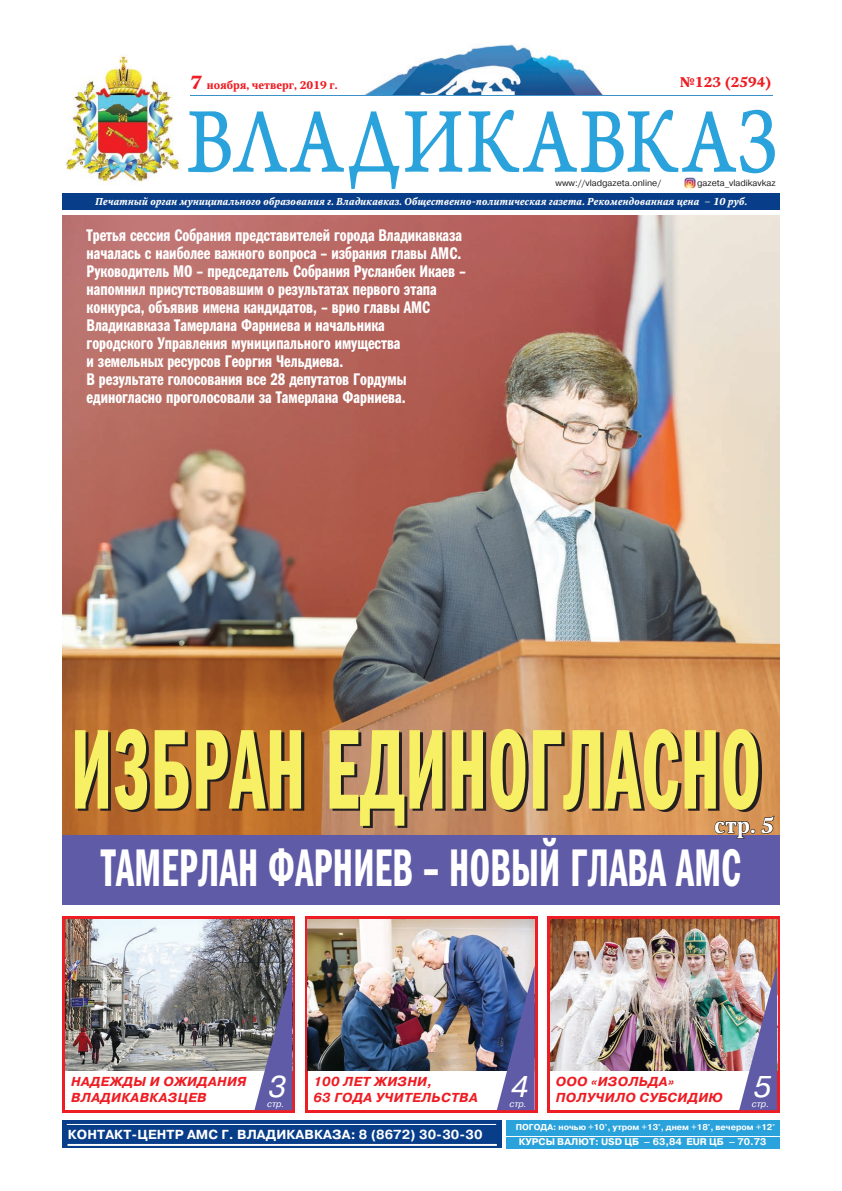
<style>
.page{position:relative;width:842px;height:1191px;background:#fff}
.page>*{position:absolute;margin:0;border:0;box-sizing:border-box;transform-origin:0 0}
.t1{font:114.3px "Franklin Gothic Demi Cmp ITC";letter-spacing:.01em;color:#f7f064;scale:.71 1}
.t2{font:53.3px "Franklin Gothic Demi Cmp ITC";letter-spacing:.01em;color:#fff;scale:.77 1}
.t3{font:italic 30px "Pragmatica";color:#fff}
.t4{font:700 21.8px "Octava";color:#fff}
.t5{font:17px/18px "Franklin Gothic Demi Cmp ITC";color:#fff}
.t6{font:700 14px "Octava";color:#ee1d23}
.t7{font:700 13.1px "Pragmatica";letter-spacing:.01em;color:#fff}
.t8{font:italic 700 13px/16px "Pragmatica";letter-spacing:.03em;color:#ee1d23}
.t9{font:700 11px "Octava";color:#ee1d23}
.t10{font:italic 700 10px "Octava";color:#fff}
.t11{font:700 9.7px "Pragmatica";color:#fff}
.t12{font:9px "Pragmatica";color:#231f20}
.t13{font:italic 9px "Pragmatica";color:#fff}
.t14{font:700 8.5px "Pragmatica";color:#fff}
.s1{font-size:18.9px}
</style>
<div class="page">
<img style="left:66px;top:55px;width:114px;height:127px">
<svg style="left:62px;top:916px;width:233px;height:197px;background:#e13237"></svg>
<div style="left:547px;top:916px;width:233px;height:197px;background:#ee1d23"></div>
<div style="left:305px;top:916px;width:233px;height:197px;background:#ee1d23"></div>
<div style="left:550px;top:919px;width:227px;height:191px;background:#fff"></div>
<div style="left:308px;top:919px;width:227px;height:191px;background:#fff"></div>
<div style="left:63px;top:1120px;width:439px;height:28px;background:#083e89"></div>
<div style="left:506px;top:1120px;width:273px;height:15px;background:#2aa2db"></div>
<div style="left:506px;top:1137px;width:274px;height:11px;background:#2aa2db"></div>
<hr style="left:67px;top:1124px;width:429px;height:1px;background:#fff">
<hr style="left:68px;top:1144px;width:429px;height:2px;background:#fff">
<div style="left:62px;top:194px;width:718px;height:16px;background:#083e89"></div>
<hr style="left:190px;top:95px;width:583px;height:1px;background:#3a90c9">
<svg style="left:188px;top:110px;width:587px;height:79px"></svg>
<img style="left:364px;top:44px;width:239px;height:51px">
<svg style="left:685px;top:178px;width:10px;height:10px"></svg>
<img style="left:66px;top:919px;width:226px;height:152px">
<img style="left:550px;top:919px;width:227px;height:152px">
<img style="left:308px;top:919px;width:227px;height:152px">
<svg style="left:69px;top:965px;width:223px;height:145px"></svg>
<img style="left:739px;top:965px;width:38px;height:145px">
<svg style="left:497px;top:965px;width:38px;height:145px;background:#5a639f"></svg>
<img style="left:62px;top:215px;width:718px;height:620px">
<svg style="left:78px;top:731px;width:684px;height:97px;background:#7d5739"></svg>
<div style="left:62px;top:835px;width:718px;height:70px;background:#5f5ba7"></div>
<svg style="left:714px;top:821px;width:41px;height:18px"></svg>
<svg style="left:761px;top:816px;width:14px;height:18px"></svg>
<p class="t9" style="left:191px;top:78px;width:149px"><span class="s1">7</span> ноября, четверг, 2019 г.</p>
<p class="t6" style="left:680px;top:73px;width:94px">№123 (2594)</p>
<p class="t12" style="left:556px;top:177px;width:107px">www://vladgazeta.online/</p>
<p class="t12" style="left:697px;top:177px;width:80px">gazeta_vladikavkaz</p>
<p class="t10" style="left:95px;top:195px;width:653px">Печатный орган муниципального образования г. Владикавказ. Общественно-политическая газета. Рекомендованная цена – 10 руб.</p>
<p class="t5" style="left:87px;top:226px;width:381px">Третья сессия Собрания представителей города Владикавказа началась с наиболее важного вопроса – избрания главы АМС.<br>Руководитель МО – председатель Собрания Русланбек Икаев – напомнил присутствовавшим о результатах первого этапа конкурса, объявив имена кандидатов, – врио главы АМС Владикавказа Тамерлана Фарниева и начальника<br>городского Управления муниципального имущества<br>и земельных ресурсов Георгия Чельдиева.<br>В результате голосования все 28 депутатов Гордумы единогласно проголосовали за Тамерлана Фарниева.</p>
<h1 class="t1" style="left:71px;top:703px;width:973px">ИЗБРАН ЕДИНОГЛАСНО</h1>
<p class="t4" style="left:714px;top:812px;width:62px">стр. 5</p>
<h2 class="t2" style="left:101px;top:836px;width:833px">ТАМЕРЛАН ФАРНИЕВ – НОВЫЙ ГЛАВА АМС</h2>
<h3 class="t3" style="left:269px;top:1068px;width:19px">3</h3>
<h3 class="t3" style="left:754px;top:1068px;width:19px">5</h3>
<h3 class="t3" style="left:511px;top:1068px;width:19px">4</h3>
<p class="t8" style="left:71px;top:1074px;width:177px">НАДЕЖДЫ И ОЖИДАНИЯ<br>ВЛАДИКАВКАЗЦЕВ</p>
<p class="t8" style="left:556px;top:1074px;width:168px">ООО «ИЗОЛЬДА»<br>ПОЛУЧИЛО СУБСИДИЮ</p>
<p class="t8" style="left:313px;top:1074px;width:166px">100 ЛЕТ ЖИЗНИ,<br>63 ГОДА УЧИТЕЛЬСТВА</p>
<p class="t13" style="left:267px;top:1098px;width:19px">стр.</p>
<p class="t13" style="left:509px;top:1098px;width:19px">стр.</p>
<p class="t13" style="left:752px;top:1098px;width:19px">стр.</p>
<p class="t13" style="left:753px;top:1098px;width:19px">стр.</p>
<p class="t7" style="left:68px;top:1126px;width:416px">КОНТАКТ-ЦЕНТР АМС Г. ВЛАДИКАВКАЗА: 8 (8672) 30-30-30</p>
<p class="t14" style="left:516px;top:1122px;width:261px">ПОГОДА: ночью +10°, утром +13°, днем +18°, вечером +12°</p>
<p class="t11" style="left:519px;top:1136px;width:249px">КУРСЫ ВАЛЮТ: USD ЦБ – 63,84 EUR ЦБ – 70.73</p>
</div>
